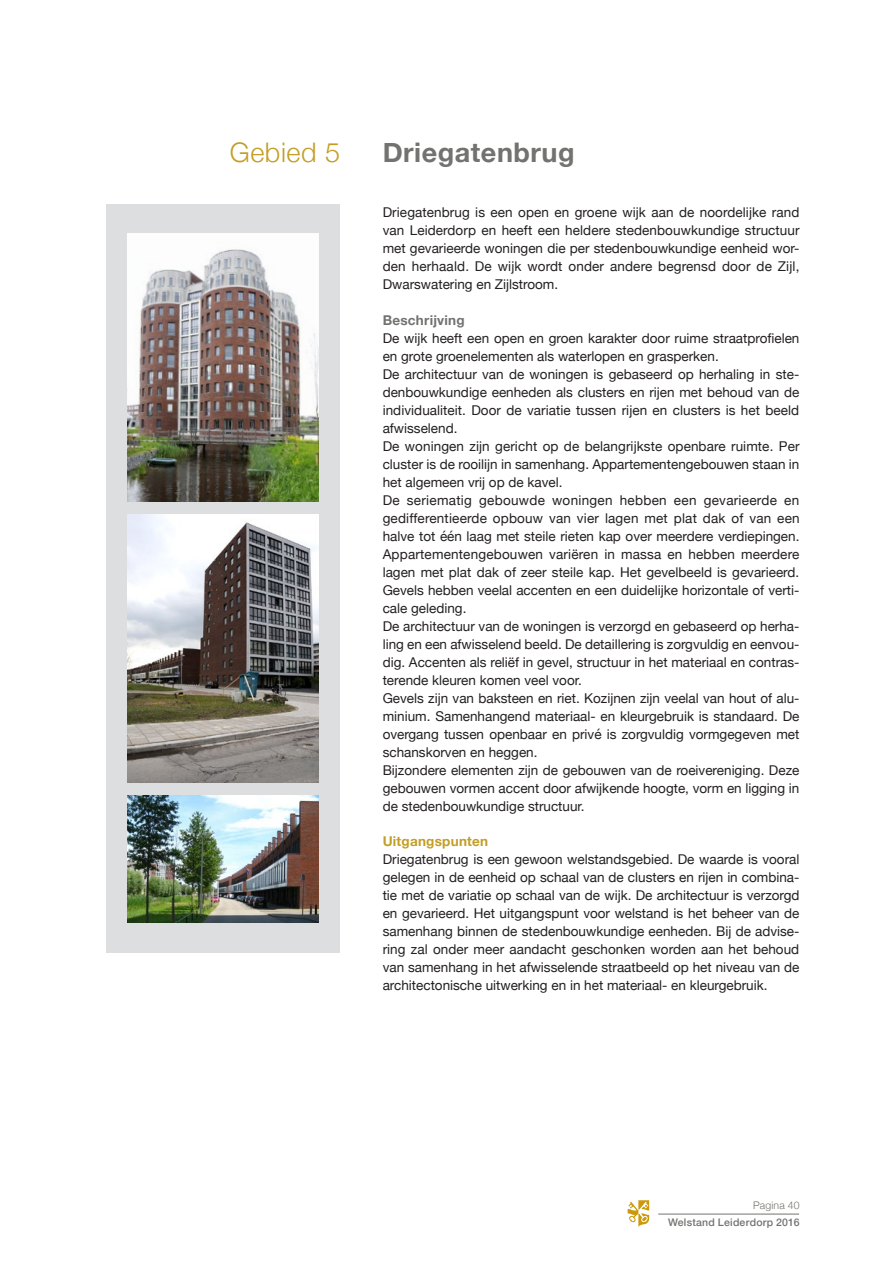
<style>
.page{position:relative;width:893px;height:1263px;background:#fff}
.page>*{position:absolute;margin:0;border:0;box-sizing:border-box;transform-origin:0 0}
.t1{font:700 27px "Helvetica Neue";letter-spacing:.02em;color:#727270}
.leiderdorp_kop_geb{font:300 27px "Helvetica Neue";letter-spacing:.02em;color:#c39e25}
.leiderdorp_tekst_p{font:13.5px/18px "Helvetica Neue";color:#231f20;text-align:justify}
.leiderdorp_tussenk{font:700 13.5px "Helvetica Neue";letter-spacing:.015em;color:#c39e25}
.leiderdorp_tussenk-2{font:700 13.5px "Helvetica Neue";letter-spacing:.02em;color:#727270}
.t2{font:500 10.5px "Helvetica Neue";letter-spacing:.02em;color:#727270}
.t3{font:300 10.5px "Helvetica Neue";letter-spacing:.02em;color:#727270}
</style>
<div class="page">
<hr style="left:658px;top:1214px;width:141px;height:1px;background:#727270">
<svg style="left:628px;top:1200px;width:21px;height:27px"></svg>
<div style="left:106px;top:204px;width:234px;height:748px;background:#dddee0"></div>
<img style="left:128px;top:514px;width:191px;height:268px">
<img style="left:128px;top:234px;width:191px;height:268px">
<img style="left:128px;top:795px;width:191px;height:128px">
<p class="leiderdorp_kop_geb" style="left:230px;top:131px;width:112px">Gebied 5</p>
<p class="t1" style="left:383px;top:132px;width:193px">Driegatenbrug</p>
<p class="leiderdorp_tekst_p" style="left:383px;top:204px;width:418px">Driegatenbrug is een open en groene wijk aan de noordelijke rand van Leiderdorp en heeft een heldere stedenbouwkundige structuur met gevarieerde woningen die per stedenbouwkundige eenheid wor&shy;den herhaald. De wijk wordt onder andere begrensd door de Zijl, Dwarswatering en Zijlstroom.</p>
<p class="leiderdorp_tussenk-2" style="left:383px;top:310px;width:84px">Beschrijving</p>
<p class="leiderdorp_tekst_p" style="left:383px;top:330px;width:418px">De wijk heeft een open en groen karakter door ruime straatprofielen en grote groenelementen als waterlopen en grasperken.</p>
<p class="leiderdorp_tekst_p" style="left:383px;top:366px;width:418px">De architectuur van de woningen is gebaseerd op herhaling in ste&shy;denbouwkundige eenheden als clusters en rijen met behoud van de individualiteit. Door de variatie tussen rijen en clusters is het beeld afwisselend.</p>
<p class="leiderdorp_tekst_p" style="left:383px;top:438px;width:418px">De woningen zijn gericht op de belangrijkste openbare ruimte. Per cluster is de rooilijn in samenhang. Appartementengebouwen staan in het algemeen vrij op de kavel.</p>
<p class="leiderdorp_tekst_p" style="left:383px;top:492px;width:418px">De seriematig gebouwde woningen hebben een gevarieerde en gedifferentieerde opbouw van vier lagen met plat dak of van een halve tot één laag met steile rieten kap over meerdere verdiepingen.<br>Appartementengebouwen variëren in massa en hebben meerdere lagen met plat dak of zeer steile kap. Het gevelbeeld is gevarieerd.<br>Gevels hebben veelal accenten en een duidelijke horizontale of verti&shy;cale geleding.</p>
<p class="leiderdorp_tekst_p" style="left:383px;top:618px;width:418px">De architectuur van de woningen is verzorgd en gebaseerd op herha&shy;ling en een afwisselend beeld. De detaillering is zorgvuldig en eenvou&shy;dig. Accenten als reliëf in gevel, structuur in het materiaal en contras&shy;terende kleuren komen veel voor.</p>
<p class="leiderdorp_tekst_p" style="left:383px;top:690px;width:418px">Gevels zijn van baksteen en riet. Kozijnen zijn veelal van hout of alu&shy;minium. Samenhangend materiaal- en kleurgebruik is standaard. De overgang tussen openbaar en privé is zorgvuldig vormgegeven met schanskorven en heggen.</p>
<p class="leiderdorp_tekst_p" style="left:383px;top:762px;width:418px">Bijzondere elementen zijn de gebouwen van de roeivereniging. Deze gebouwen vormen accent door afwijkende hoogte, vorm en ligging in de stedenbouwkundige structuur.</p>
<p class="leiderdorp_tussenk" style="left:383px;top:830px;width:107px">Uitgangspunten</p>
<p class="leiderdorp_tekst_p" style="left:383px;top:850px;width:418px">Driegatenbrug is een gewoon welstandsgebied. De waarde is vooral gelegen in de eenheid op schaal van de clusters en rijen in combina&shy;tie met de variatie op schaal van de wijk. De architectuur is verzorgd en gevarieerd. Het uitgangspunt voor welstand is het beheer van de samenhang binnen de stedenbouwkundige eenheden. Bij de advise&shy;ring zal onder meer aandacht geschonken worden aan het behoud van samenhang in het afwisselende straatbeeld op het niveau van de architectonische uitwerking en in het materiaal- en kleurgebruik.</p>
<p class="t3" style="left:753px;top:1196px;width:48px">Pagina 40</p>
<p class="t2" style="left:668px;top:1214px;width:133px">Welstand Leiderdorp 2016</p>
</div>
